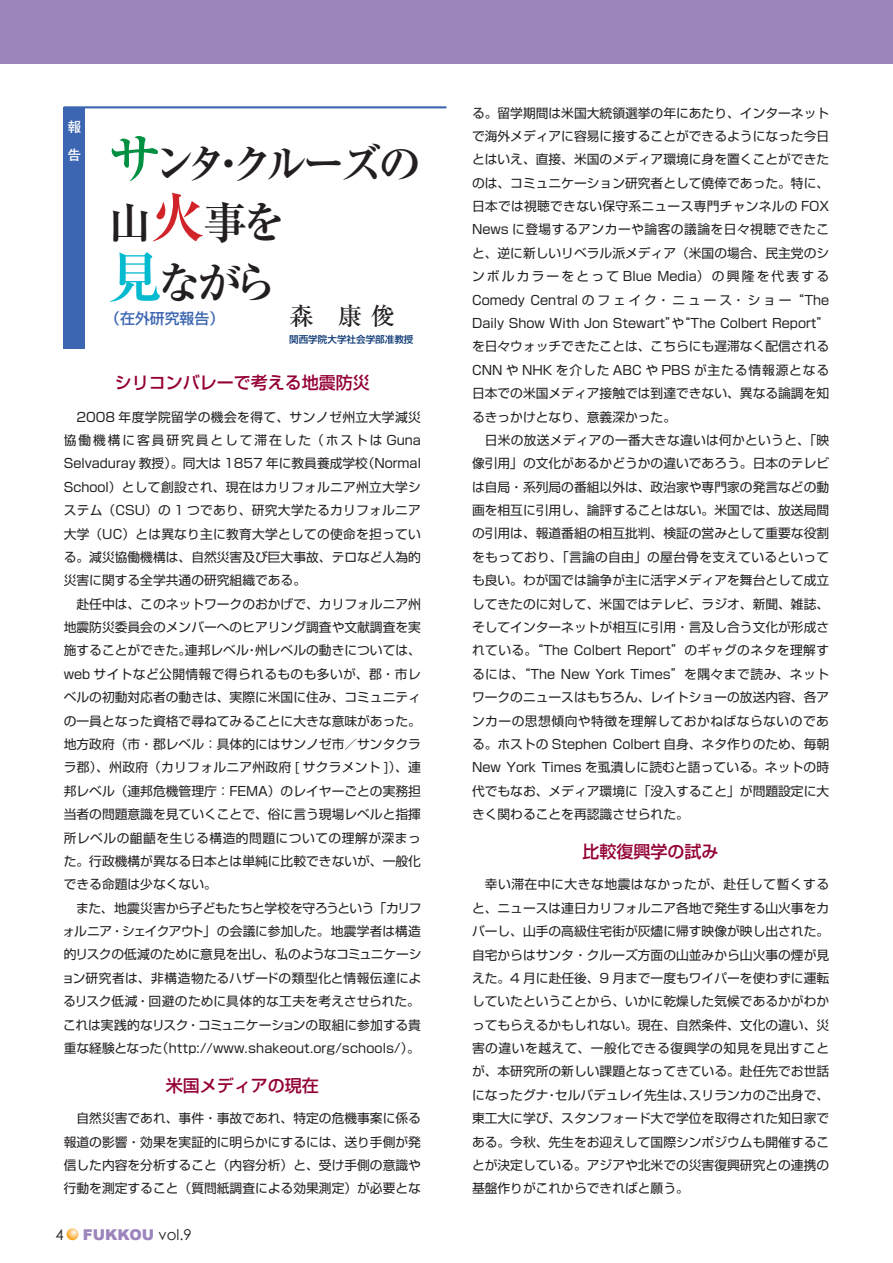
<style>
.page{position:relative;width:893px;height:1263px;background:#fff}
.page>*{position:absolute;margin:0;border:0;box-sizing:border-box;transform-origin:0 0}
.t1{font:700 43.65px/59.6px "Ryumin Pro";letter-spacing:-.14em;color:#231f20}
.t2{font:500 24.45px "Ryumin Pro";color:#231f20}
.t3{font:500 16.95px "Shin Go Pro";color:#940137}
.t4{font:900 14.85px "Arial";color:#9c85bd}
.t5{font:500 14.85px "Shin Go Pro";color:#3c66b1}
.t6{font:14.85px "Century Gothic";color:#231f20}
.t7{font:700 13.8px/27.6px "Futo Go B101 Pro";color:#fff}
.t8{font:12.75px/23.4px "Shin Go Pro";color:#231f20;text-align:justify}
.t9{font:500 9.6px "Shin Go Pro";color:#0a3672}
.s1{font-size:54.15px;color:#009041}
.s2{font-size:54.15px;color:#d1232a}
.s3{font-size:54.15px;color:#03bace}
.s4{font-family:"Century Gothic";font-weight:400;color:#231f20}
</style>
<div class="page">
<div style="left:0;top:0;width:893px;height:64px;background:#9c85bd"></div>
<div style="left:64px;top:107px;width:21px;height:242px;background:#3c66b1"></div>
<hr style="left:64px;top:106px;width:382px;height:2px;background:#3c66b1">
<svg style="left:67px;top:1228px;width:11px;height:12px"></svg>
<p class="t7" style="left:68px;top:111px;width:15px">報告</p>
<h1 class="t1" style="left:107px;top:131px;width:316px"><span class="s1">サ</span>ンタ・クルーズの山<span class="s2">火</span>事を<br><span class="s3">見</span>ながら</h1>
<h2 class="t2" style="left:289px;top:297px;width:107px">森　康 俊</h2>
<p class="t9" style="left:289px;top:332px;width:126px">関西学院大学社会学部准教授</p>
<p class="t5" style="left:105px;top:306px;width:121px">（在外研究報告）</p>
<h3 class="t3" style="left:115px;top:369px;width:257px">シリコンバレーで考える地震防災</h3>
<p class="t8" style="left:64px;top:403px;width:359px;text-indent:13px">2008 年度学院留学の機会を得て、サンノゼ州立大学減災協働機構に客員研究員として滞在した（ホストは Guna Selvaduray 教授）。同大は 1857 年に教員養成学校（Normal School）として創設され、現在はカリフォルニア州立大学システム（CSU）の 1 つであり、研究大学たるカリフォルニア大学（UC）とは異なり主に教育大学としての使命を担っている。減災協働機構は、自然災害及び巨大事故、テロなど人為的災害に関する全学共通の研究組織である。</p>
<p class="t8" style="left:64px;top:591px;width:359px;text-indent:13px">赴任中は、このネットワークのおかげで、カリフォルニア州地震防災委員会のメンバーへのヒアリング調査や文献調査を実施することができた。連邦レベル・州レベルの動きについては、web サイトなど公開情報で得られるものも多いが、郡・市レベルの初動対応者の動きは、実際に米国に住み、コミュニティの一員となった資格で尋ねてみることに大きな意味があった。地方政府（市・郡レベル：具体的にはサンノゼ市／サンタクララ郡）、州政府（カリフォルニア州政府 [ サクラメント ]）、連邦レベル（連邦危機管理庁：FEMA）のレイヤーごとの実務担当者の問題意識を見ていくことで、俗に言う現場レベルと指揮所レベルの齟齬を生じる構造的問題についての理解が深まった。行政機構が異なる日本とは単純に比較できないが、一般化できる命題は少なくない。</p>
<p class="t8" style="left:62px;top:894px;width:361px;text-align:left;text-indent:14px">また、地震災害から子どもたちと学校を守ろうという「カリフォルニア・シェイクアウト」の会議に参加した。地震学者は構造的リスクの低減のために意見を出し、私のようなコミュニケーション研究者は、非構造物たるハザードの類型化と情報伝達によるリスク低減・回避のために具体的な工夫を考えさせられた。これは実践的なリスク・コミュニケーションの取組に参加する貴重な経験となった（http://www.shakeout.org/schools/）。</p>
<h3 class="t3" style="left:166px;top:1071px;width:155px">米国メディアの現在</h3>
<p class="t8" style="left:64px;top:1105px;width:359px;text-indent:13px">自然災害であれ、事件・事故であれ、特定の危機事案に係る報道の影響・効果を実証的に明らかにするには、送り手側が発信した内容を分析すること（内容分析）と、受け手側の意識や行動を測定すること（質問紙調査による効果測定）が必要とな</p>
<p class="t6" style="left:56px;top:1225px;width:10px">4</p>
<p class="t4" style="left:83px;top:1223px;width:110px">FUKKOU <span class="s4">vol.9</span></p>
<p class="t8" style="left:472px;top:99px;width:359px">る。留学期間は米国大統領選挙の年にあたり、インターネットで海外メディアに容易に接することができるようになった今日とはいえ、直接、米国のメディア環境に身を置くことができたのは、コミュニケーション研究者として僥倖であった。特に、日本では視聴できない保守系ニュース専門チャンネルの FOX News に登場するアンカーや論客の議論を日々視聴できたこと、逆に新しいリベラル派メディア（米国の場合、民主党のシンボルカラーをとって Blue Media）の興隆を代表するComedy Central のフェイク・ニュース・ショー“The Daily Show With Jon Stewart”や“The Colbert Report”を日々ウォッチできたことは、こちらにも遅滞なく配信されるCNN や NHK を介した ABC や PBS が主たる情報源となる日本での米国メディア接触では到達できない、異なる論調を知るきっかけとなり、意義深かった。</p>
<p class="t8" style="left:472px;top:427px;width:359px;text-indent:13px">日米の放送メディアの一番大きな違いは何かというと、「映像引用」の文化があるかどうかの違いであろう。日本のテレビは自局・系列局の番組以外は、政治家や専門家の発言などの動画を相互に引用し、論評することはない。米国では、放送局間の引用は、報道番組の相互批判、検証の営みとして重要な役割をもっており、「言論の自由」の屋台骨を支えているといっても良い。わが国では論争が主に活字メディアを舞台として成立してきたのに対して、米国ではテレビ、ラジオ、新聞、雑誌、そしてインターネットが相互に引用・言及し合う文化が形成されている。“The Colbert Report”のギャグのネタを理解するには、“The New York Times”を隅々まで読み、ネットワークのニュースはもちろん、レイトショーの放送内容、各アンカーの思想傾向や特徴を理解しておかねばならないのである。ホストの Stephen Colbert 自身、ネタ作りのため、毎朝New York Times を虱潰しに読むと語っている。ネットの時代でもなお、メディア環境に「没入すること」が問題設定に大きく関わることを再認識させられた。</p>
<h3 class="t3" style="left:583px;top:838px;width:138px">比較復興学の試み</h3>
<p class="t8" style="left:472px;top:871px;width:359px;text-indent:13px">幸い滞在中に大きな地震はなかったが、赴任して暫くすると、ニュースは連日カリフォルニア各地で発生する山火事をカバーし、山手の高級住宅街が灰燼に帰す映像が映し出された。自宅からはサンタ・クルーズ方面の山並みから山火事の煙が見えた。4 月に赴任後、9 月まで一度もワイパーを使わずに運転していたということから、いかに乾燥した気候であるかがわかってもらえるかもしれない。現在、自然条件、文化の違い、災害の違いを越えて、一般化できる復興学の知見を見出すことが、本研究所の新しい課題となってきている。赴任先でお世話になったグナ・セルバデュレイ先生は、スリランカのご出身で、東工大に学び、スタンフォード大で学位を取得された知日家である。今秋、先生をお迎えして国際シンポジウムも開催することが決定している。アジアや北米での災害復興研究との連携の基盤作りがこれからできればと願う。</p>
</div>
